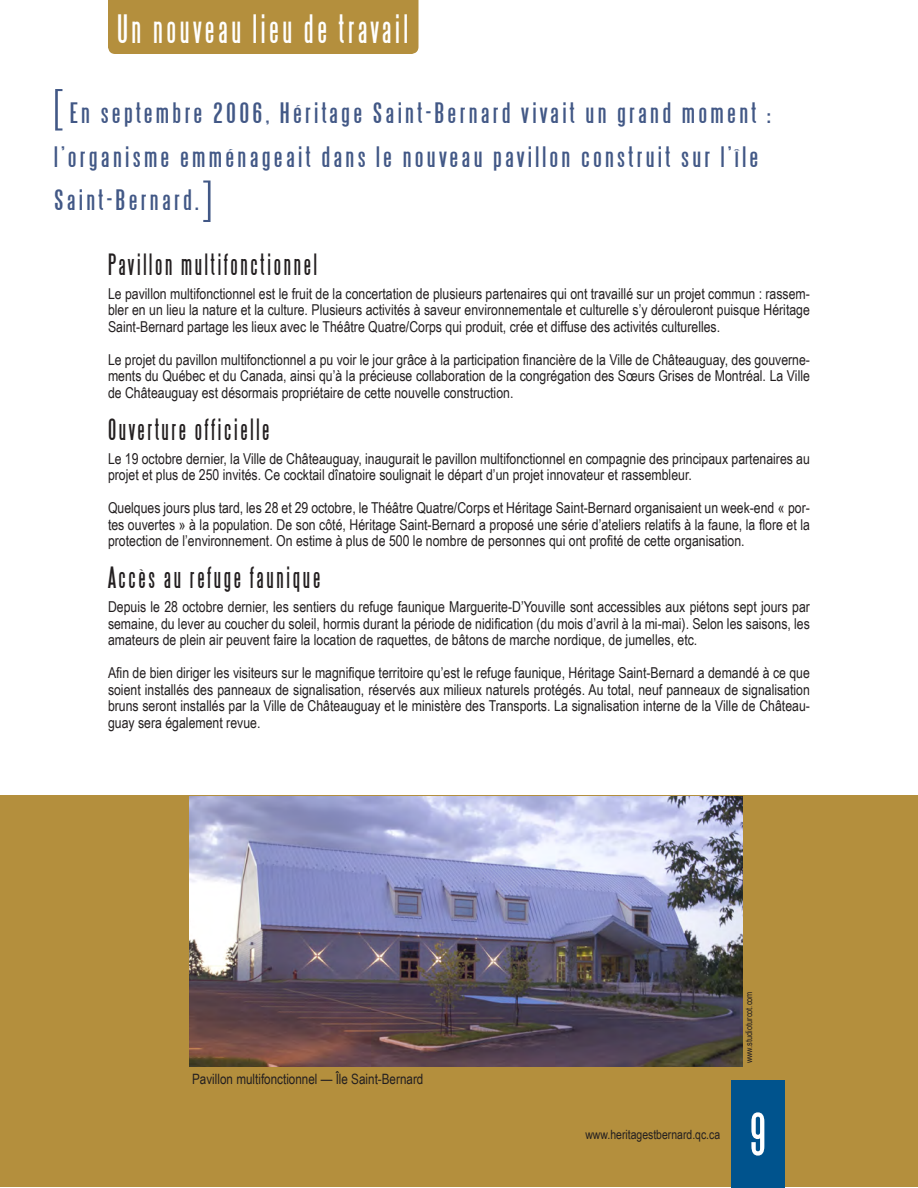
<style>
.page{position:relative;width:918px;height:1188px;background:#fff}
.page>*{position:absolute;margin:0;border:0;box-sizing:border-box;transform-origin:0 0}
.t1{font:54px "Steelfish";color:#fff}
.t2{font:36px "Steelfish";letter-spacing:.1em;color:#fff}
.t3{font:27px "Steelfish";letter-spacing:.1em;color:#231f20}
.t4{font:25.95px/43.2px "Steelfish";letter-spacing:.1em;color:#425886;scale:1.26 1}
.t5{font:15px/16.5px "Arial Narrow";color:#231f20;text-align:justify}
.t6{font:14.25px "Arial Narrow";color:#231f20}
.t7{font:12.75px "Arial Narrow";color:#231f20}
.t8{font:9px "Arial Narrow";color:#231f20}
.s1{font-size:43.2px}
</style>
<div class="page">
<div style="left:0;top:795px;width:918px;height:392px;background:#b48f3d"></div>
<div style="left:731px;top:1080px;width:54px;height:108px;background:#00538d"></div>
<div style="left:108px;top:0;width:311px;height:54px;background:#b48f3d"></div>
<img style="left:189px;top:796px;width:553px;height:270px">
<h2 class="t2" style="left:117px;top:10px;width:292px">Un nouveau lieu de travail</h2>
<h3 class="t4" style="left:54px;top:92px;width:570px"><span class="s1">[</span>En septembre 2006, Héritage Saint-Bernard vivait un grand moment : l’organisme emménageait dans le nouveau pavillon construit sur l’île<br>Saint-Bernard.<span class="s1">]</span></h3>
<h3 class="t3" style="left:108px;top:250px;width:211px">Pavillon multifonctionnel</h3>
<p class="t5" style="left:108px;top:285px;width:704px">Le pavillon multifonctionnel est le fruit de la concertation de plusieurs partenaires qui ont travaillé sur un projet commun : rassem&shy;bler en un lieu la nature et la culture. Plusieurs activités à saveur environnementale et culturelle s’y dérouleront puisque Héritage Saint-Bernard partage les lieux avec le Théâtre Quatre/Corps qui produit, crée et diffuse des activités culturelles.</p>
<p class="t5" style="left:108px;top:351px;width:704px">Le projet du pavillon multifonctionnel a pu voir le jour grâce à la participation financière de la Ville de Châteauguay, des gouverne&shy;ments du Québec et du Canada, ainsi qu’à la précieuse collaboration de la congrégation des Sœurs Grises de Montréal. La Ville de Châteauguay est désormais propriétaire de cette nouvelle construction.</p>
<h3 class="t3" style="left:108px;top:415px;width:163px">Ouverture officielle</h3>
<p class="t5" style="left:108px;top:450px;width:703px">Le 19 octobre dernier, la Ville de Châteauguay, inaugurait le pavillon multifonctionnel en compagnie des principaux partenaires au projet et plus de 250 invités. Ce cocktail dînatoire soulignait le départ d’un projet innovateur et rassembleur.</p>
<p class="t5" style="left:108px;top:499px;width:704px">Quelques jours plus tard, les 28 et 29 octobre, le Théâtre Quatre/Corps et Héritage Saint-Bernard organisaient un week-end « por&shy;tes ouvertes » à la population. De son côté, Héritage Saint-Bernard a proposé une série d’ateliers relatifs à la faune, la flore et la protection de l’environnement. On estime à plus de 500 le nombre de personnes qui ont profité de cette organisation.</p>
<h3 class="t3" style="left:108px;top:564px;width:214px">Accès au refuge faunique</h3>
<p class="t5" style="left:108px;top:598px;width:703px">Depuis le 28 octobre dernier, les sentiers du refuge faunique Marguerite-D’Youville sont accessibles aux piétons sept jours par semaine, du lever au coucher du soleil, hormis durant la période de nidification (du mois d’avril à la mi-mai). Selon les saisons, les amateurs de plein air peuvent faire la location de raquettes, de bâtons de marche nordique, de jumelles, etc.</p>
<p class="t5" style="left:108px;top:664px;width:704px">Afin de bien diriger les visiteurs sur le magnifique territoire qu’est le refuge faunique, Héritage Saint-Bernard a demandé à ce que soient installés des panneaux de signalisation, réservés aux milieux naturels protégés. Au total, neuf panneaux de signalisation bruns seront installés par la Ville de Châteauguay et le ministère des Transports. La signalisation interne de la Ville de Château&shy;guay sera également revue.</p>
<p class="t6" style="left:192px;top:1069px;width:233px">Pavillon multifonctionnel — Île Saint-Bernard</p>
<p class="t7" style="left:585px;top:1125px;width:136px">www.heritagestbernard.qc.ca</p>
<p class="t8" style="left:742px;top:1063px;width:73px;rotate:-90deg">www.studioturcot.com</p>
<h1 class="t1" style="left:750px;top:1106px;width:18px">9</h1>
</div>
